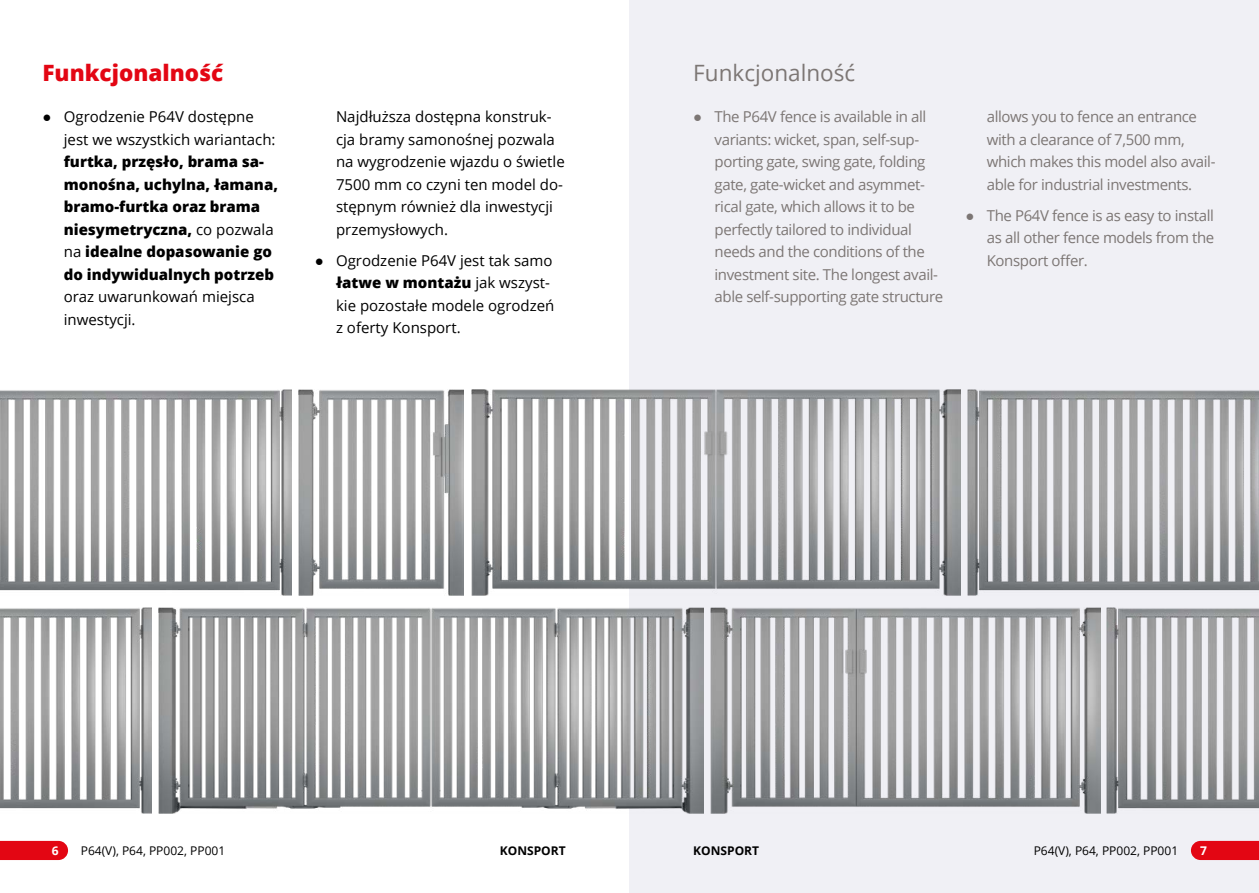
<style>
.page{position:relative;width:1259px;height:893px;background:#fff}
.page>*{position:absolute;margin:0;border:0;box-sizing:border-box;transform-origin:0 0}
.t1{font:800 22.5px "Open Sans";color:#e30613}
.t2{font:22.5px "Open Sans";color:#7c7674}
.t3{font:15px/22.5px "Open Sans";letter-spacing:-.025em;color:#7c7674}
.t4{font:15px/22.5px "Open Sans";color:#000}
.t5{font:800 15px/22.5px "Open Sans";color:#000}
.t6{font:12px "Open Sans";color:#000}
.t7{font:700 12px "Open Sans";color:#000}
.t8{font:700 12px "Open Sans";color:#fff}
.s1{font-family:"Arial"}
.s2{font-weight:400}
.s3{font-weight:800}
</style>
<div class="page">
<div style="left:629px;top:0;width:630px;height:893px;background:#f0f0f5"></div>
<img style="left:471px;top:390px;width:489px;height:205px">
<img style="left:299px;top:390px;width:165px;height:205px">
<img style="left:0;top:390px;width:292px;height:205px">
<img style="left:967px;top:390px;width:292px;height:205px">
<img style="left:1106px;top:608px;width:153px;height:206px">
<img style="left:0;top:608px;width:151px;height:206px">
<img style="left:159px;top:608px;width:545px;height:205px">
<img style="left:711px;top:608px;width:389px;height:205px">
<svg style="left:0;top:841px;width:68px;height:19px"></svg>
<svg style="left:1191px;top:841px;width:68px;height:19px"></svg>
<h1 class="t1" style="left:43px;top:56px;width:182px">Funkcjonalność</h1>
<p class="t4" style="left:64px;top:105px;width:213px;text-indent:-21px"><span class="s1">●</span> Ogrodzenie P64V dostępne jest we wszystkich wariantach:</p>
<p class="t5" style="left:64px;top:150px;width:216px">furtka, przęsło, brama sa&shy;monośna, uchylna, łamana, bramo-furtka oraz brama niesymetryczna, <span class="s2">co pozwala na</span> idealne dopasowanie go do indywidualnych potrzeb</p>
<p class="t4" style="left:64px;top:285px;width:192px">oraz uwarunkowań miejsca inwestycji.</p>
<p class="t4" style="left:336px;top:105px;width:230px">Najdłuższa dostępna konstruk&shy;cja bramy samonośnej pozwala na wygrodzenie wjazdu o świetle<br>7500 mm co czyni ten model do&shy;stępnym również dla inwestycji przemysłowych.</p>
<p class="t4" style="left:336px;top:249px;width:220px;text-indent:-21px"><span class="s1">●</span> Ogrodzenie P64V jest tak samo <span class="s3">łatwe w montażu</span> jak wszyst&shy;kie pozostałe modele ogrodzeń z oferty Konsport.</p>
<h1 class="t2" style="left:693px;top:57px;width:163px">Funkcjonalność</h1>
<p class="t3" style="left:714px;top:105px;width:230px;text-indent:-21px"><span class="s1">●</span> The P64V fence is available in all variants: wicket, span, self-sup&shy;porting gate, swing gate, folding gate, gate-wicket and asymmet&shy;rical gate, which allows it to be perfectly tailored to individual needs and the conditions of the investment site. The longest avail&shy;able self-supporting gate structure</p>
<p class="t3" style="left:986px;top:105px;width:230px">allows you to fence an entrance with a clearance of 7,500 mm, which makes this model also avail&shy;able for industrial investments.</p>
<p class="t3" style="left:986px;top:204px;width:229px;text-align:justify;text-indent:-21px"><span class="s1">●</span> The P64V fence is as easy to install as all other fence models from the Konsport offer.</p>
<p class="t8" style="left:52px;top:842px;width:8px">6</p>
<p class="t6" style="left:81px;top:842px;width:146px">P64(V), P64, PP002, PP001</p>
<p class="t7" style="left:500px;top:842px;width:67px">KONSPORT</p>
<p class="t7" style="left:693px;top:842px;width:67px">KONSPORT</p>
<p class="t6" style="left:1033px;top:842px;width:146px">P64(V), P64, PP002, PP001</p>
<p class="t8" style="left:1200px;top:842px;width:8px">7</p>
</div>
